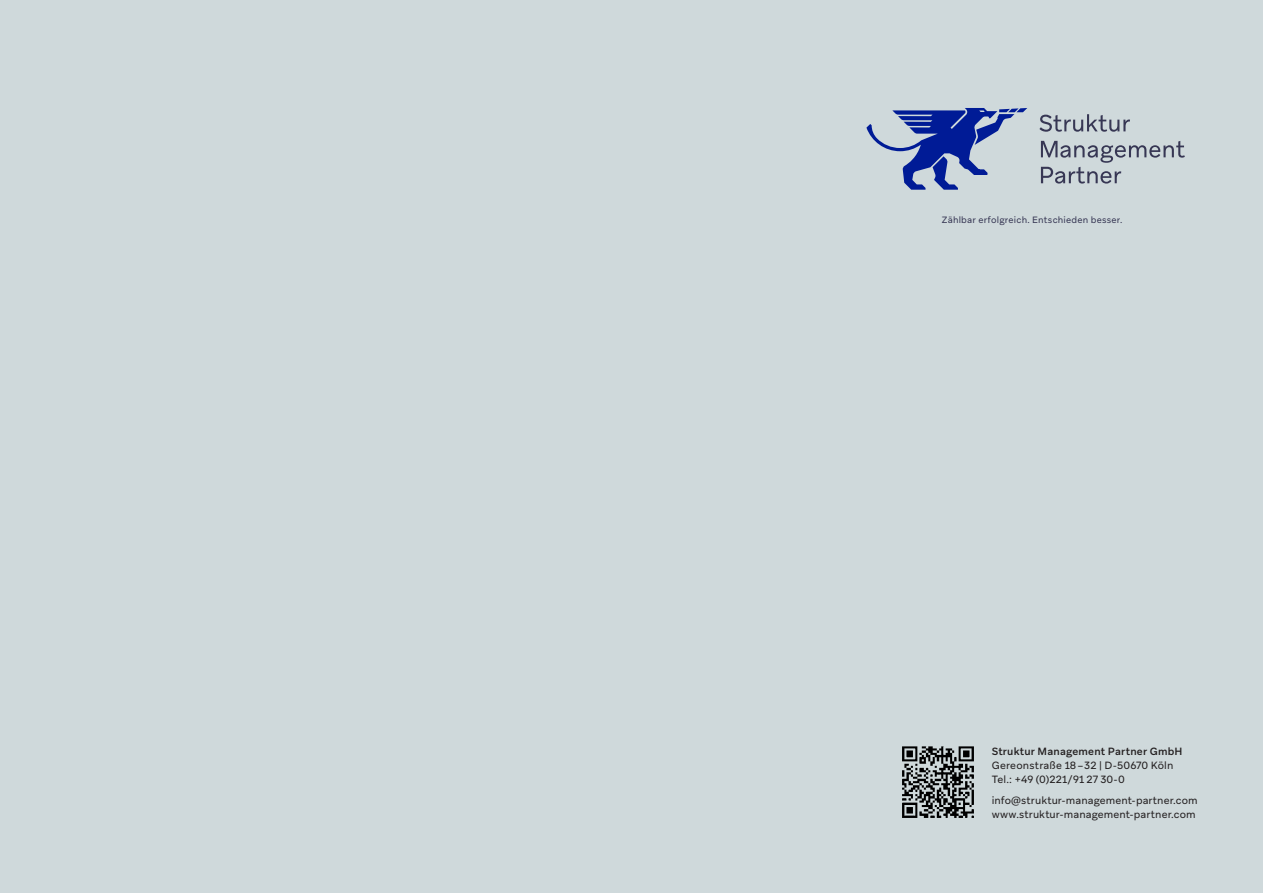
<style>
.page{position:relative;width:1263px;height:893px;background:#cfd9db}
.page>*{position:absolute;margin:0;border:0;box-sizing:border-box;transform-origin:0 0}
.The_Sans_Extra_Light{font:10.5px "Aribau Grotesk";letter-spacing:.01em;color:#231f20}
.The_Sans_Extra_Light-2{font:500 10.5px "Aribau Grotesk";letter-spacing:.02em;color:#231f20}
.The_Sans_Extra_Light-3{font:9.15px "Aribau Grotesk";letter-spacing:.02em;color:#373754}
</style>
<div class="page">
<svg style="left:1039px;top:114px;width:91px;height:18px"></svg>
<svg style="left:1041px;top:141px;width:144px;height:43px"></svg>
<svg style="left:866px;top:108px;width:161px;height:82px"></svg>
<img style="left:902px;top:746px;width:72px;height:72px">
<p class="The_Sans_Extra_Light-3" style="left:942px;top:214px;width:182px">Zählbar erfolgreich. Entschieden besser.</p>
<p class="The_Sans_Extra_Light-2" style="left:992px;top:745px;width:192px">Struktur Management Partner GmbH</p>
<p class="The_Sans_Extra_Light" style="left:992px;top:759px;width:183px">Gereonstraße 18–32 | D-50670 Köln</p>
<p class="The_Sans_Extra_Light" style="left:992px;top:773px;width:135px">Tel.: +49 (0)221/91 27 30-0</p>
<p class="The_Sans_Extra_Light" style="left:992px;top:794px;width:207px">info@struktur-management-partner.com</p>
<p class="The_Sans_Extra_Light" style="left:992px;top:808px;width:205px">www.struktur-management-partner.com</p>
</div>
